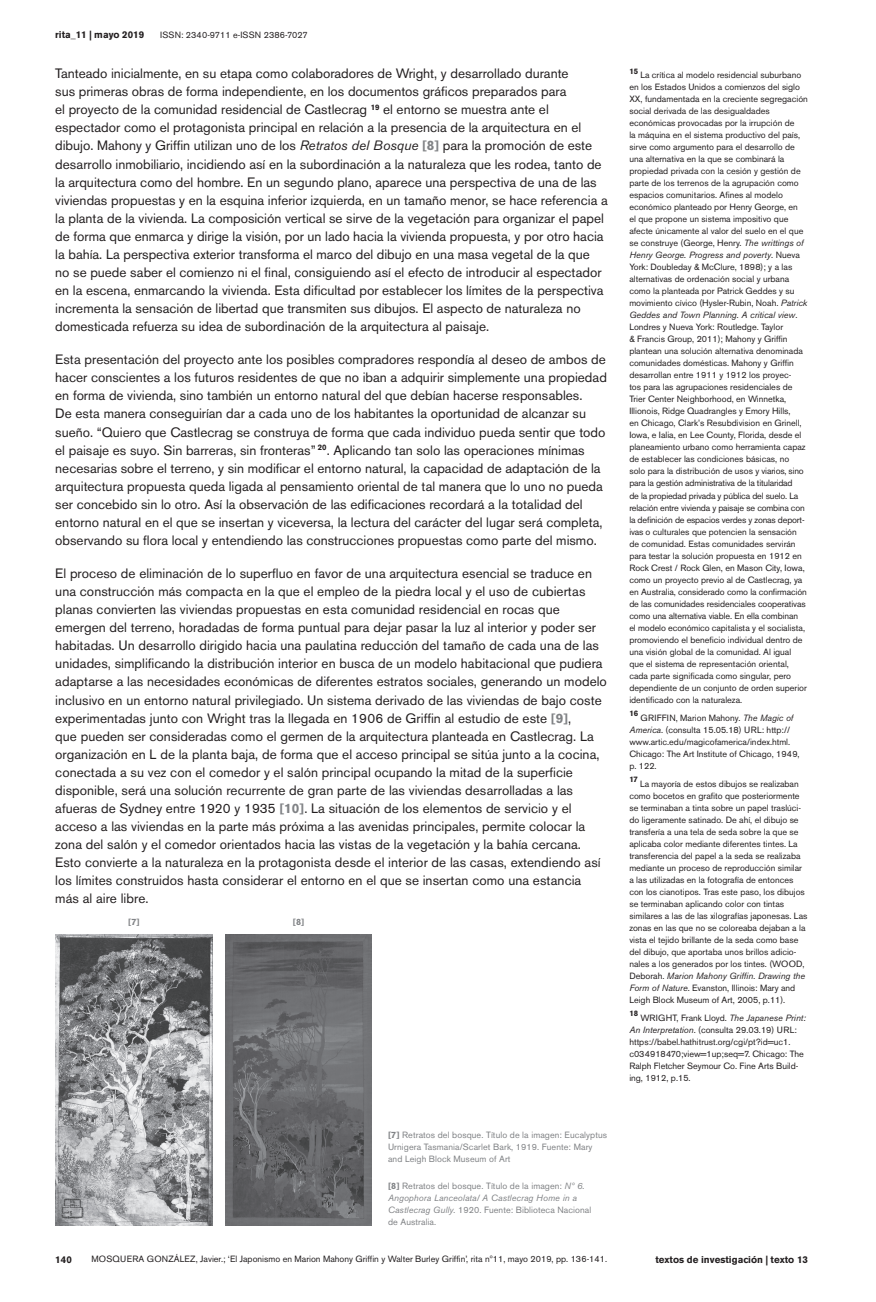
<style>
.page{position:relative;width:876px;height:1302px;background:#fff}
.page>*{position:absolute;margin:0;border:0;box-sizing:border-box;transform-origin:0 0}
.t1{font:13.5px/18px "Akzidenz Grotesk BE";color:#231f20}
.t2{font:700 9.75px "Akzidenz Grotesk BE";color:#231f20}
.t3{font:9px/12px "Akzidenz Grotesk BE";color:#231f20}
.t4{font:9px/12px "Akzidenz Grotesk BE";letter-spacing:.01em;color:#808285}
.t5{font:9px "Akzidenz Grotesk BE";letter-spacing:.02em;color:#231f20}
.t6{font:700 9px "Akzidenz Grotesk BE";color:#808285}
.t7{font:700 7.8px "Akzidenz Grotesk BE";color:#231f20}
.s1{font-style:italic}
.s2{font-weight:700;color:#808285}
.s3{font-weight:700}
</style>
<div class="page">
<img style="left:55px;top:934px;width:158px;height:291px">
<img style="left:225px;top:934px;width:147px;height:291px">
<p class="t2" style="left:55px;top:29px;width:90px">rita_11 | mayo 2019</p>
<p class="t5" style="left:160px;top:30px;width:149px">ISSN: 2340-9711 e-ISSN 2386-7027</p>
<p class="t1" style="left:55px;top:64px;width:554px">Tanteado inicialmente, en su etapa como colaboradores de Wright, y desarrollado durante<br>sus primeras obras de forma independiente, en los documentos gráficos preparados para<br>el proyecto de la comunidad residencial de Castlecrag <sup>19</sup> el entorno se muestra ante el espectador como el protagonista principal en relación a la presencia de la arquitectura en el dibujo. Mahony y Griffin utilizan uno de los <span class="s1">Retratos del Bosque</span> <span class="s2">[8]</span> para la promoción de este desarrollo inmobiliario, incidiendo así en la subordinación a la naturaleza que les rodea, tanto de la arquitectura como del hombre. En un segundo plano, aparece una perspectiva de una de las viviendas propuestas y en la esquina inferior izquierda, en un tamaño menor, se hace referencia a la planta de la vivienda. La composición vertical se sirve de la vegetación para organizar el papel de forma que enmarca y dirige la visión, por un lado hacia la vivienda propuesta, y por otro hacia la bahía. La perspectiva exterior transforma el marco del dibujo en una masa vegetal de la que<br>no se puede saber el comienzo ni el final, consiguiendo así el efecto de introducir al espectador en la escena, enmarcando la vivienda. Esta dificultad por establecer los límites de la perspectiva incrementa la sensación de libertad que transmiten sus dibujos. El aspecto de naturaleza no domesticada refuerza su idea de subordinación de la arquitectura al paisaje.</p>
<p class="t1" style="left:55px;top:350px;width:553px">Esta presentación del proyecto ante los posibles compradores respondía al deseo de ambos de hacer conscientes a los futuros residentes de que no iban a adquirir simplemente una propiedad en forma de vivienda, sino también un entorno natural del que debían hacerse responsables.<br>De esta manera conseguirían dar a cada uno de los habitantes la oportunidad de alcanzar su sueño. “Quiero que Castlecrag se construya de forma que cada individuo pueda sentir que todo el paisaje es suyo. Sin barreras, sin fronteras” <sup>20</sup>. Aplicando tan solo las operaciones mínimas necesarias sobre el terreno, y sin modificar el entorno natural, la capacidad de adaptación de la arquitectura propuesta queda ligada al pensamiento oriental de tal manera que lo uno no pueda ser concebido sin lo otro. Así la observación de las edificaciones recordará a la totalidad del entorno natural en el que se insertan y viceversa, la lectura del carácter del lugar será completa, observando su flora local y entendiendo las construcciones propuestas como parte del mismo.</p>
<p class="t1" style="left:55px;top:564px;width:553px">El proceso de eliminación de lo superfluo en favor de una arquitectura esencial se traduce en una construcción más compacta en la que el empleo de la piedra local y el uso de cubiertas planas convierten las viviendas propuestas en esta comunidad residencial en rocas que emergen del terreno, horadadas de forma puntual para dejar pasar la luz al interior y poder ser habitadas. Un desarrollo dirigido hacia una paulatina reducción del tamaño de cada una de las unidades, simplificando la distribución interior en busca de un modelo habitacional que pudiera adaptarse a las necesidades económicas de diferentes estratos sociales, generando un modelo inclusivo en un entorno natural privilegiado. Un sistema derivado de las viviendas de bajo coste experimentadas junto con Wright tras la llegada en 1906 de Griffin al estudio de este <span class="s2">[9]</span>,<br>que pueden ser consideradas como el germen de la arquitectura planteada en Castlecrag. La organización en L de la planta baja, de forma que el acceso principal se sitúa junto a la cocina, conectada a su vez con el comedor y el salón principal ocupando la mitad de la superficie disponible, será una solución recurrente de gran parte de las viviendas desarrolladas a las afueras de Sydney entre 1920 y 1935 <span class="s2">[10]</span>. La situación de los elementos de servicio y el acceso a las viviendas en la parte más próxima a las avenidas principales, permite colocar la zona del salón y el comedor orientados hacia las vistas de la vegetación y la bahía cercana.<br>Esto convierte a la naturaleza en la protagonista desde el interior de las casas, extendiendo así los límites construidos hasta considerar el entorno en el que se insertan como una estancia más al aire libre.</p>
<p class="t6" style="left:128px;top:916px;width:13px">[7]</p>
<p class="t6" style="left:293px;top:916px;width:13px">[8]</p>
<p class="t4" style="left:388px;top:1129px;width:221px"><span class="s3">[7]</span> Retratos del bosque. Título de la imagen: Eucalyptus<br>Urnigera Tasmania/Scarlet Bark, 1919. Fuente: Mary and Leigh Block Museum of Art</p>
<p class="t4" style="left:388px;top:1180px;width:205px"><span class="s3">[8]</span> Retratos del bosque. Título de la imagen: <span class="s1">Nº 6.<br>Angophora Lanceolata/ A Castlecrag Home in a Castlecrag Gully.</span> 1920. Fuente: Biblioteca Nacional de Australia.</p>
<p class="t2" style="left:55px;top:1253px;width:18px">140</p>
<p class="t3" style="left:91px;top:1252px;width:517px">MOSQUERA GONZÁLEZ, Javier.; ‘El Japonismo en Marion Mahony Griffin y Walter Burley Griffin’, rita nº11, mayo 2019, pp. 136-141.</p>
<p class="t7" style="left:629px;top:66px;width:10px">15</p>
<p class="t3" style="left:629px;top:69px;width:180px;text-indent:11px">La crítica al modelo residencial suburbano en los Estados Unidos a comienzos del siglo XX, fundamentada en la creciente segregación social derivada de las desigualdades económicas provocadas por la irrupción de<br>la máquina en el sistema productivo del país, sirve como argumento para el desarrollo de una alternativa en la que se combinará la propiedad privada con la cesión y gestión de parte de los terrenos de la agrupación como espacios comunitarios. Afines al modelo económico planteado por Henry George, en<br>el que propone un sistema impositivo que afecte únicamente al valor del suelo en el que se construye (George, Henry. <span class="s1">The writtings of Henry George. Progress and poverty</span>. Nueva York: Doubleday &amp; McClure, 1898); y a las alternativas de ordenación social y urbana como la planteada por Patrick Geddes y su movimiento cívico (Hysler-Rubin, Noah. <span class="s1">Patrick Geddes and Town Planning. A critical view</span>.<br>Londres y Nueva York: Routledge. Taylor<br>&amp; Francis Group, 2011); Mahony y Griffin plantean una solución alternativa denominada comunidades domésticas. Mahony y Griffin desarrollan entre 1911 y 1912 los proyec-<br>tos para las agrupaciones residenciales de Trier Center Neighborhood, en Winnetka, Illionois, Ridge Quadrangles y Emory Hills,<br>en Chicago, Clark’s Resubdivision en Grinell, Iowa, e Ialia, en Lee County, Florida, desde el planeamiento urbano como herramienta capaz de establecer las condiciones básicas, no<br>solo para la distribución de usos y viarios, sino para la gestión administrativa de la titularidad<br>de la propiedad privada y pública del suelo. La relación entre vivienda y paisaje se combina con la definición de espacios verdes y zonas deport&shy;ivas o culturales que potencien la sensación de comunidad. Estas comunidades servirán para testar la solución propuesta en 1912 en Rock Crest / Rock Glen, en Mason City, Iowa, como un proyecto previo al de Castlecrag, ya en Australia, considerado como la confirmación de las comunidades residenciales cooperativas como una alternativa viable. En ella combinan<br>el modelo económico capitalista y el socialista, promoviendo el beneficio individual dentro de una visión global de la comunidad. Al igual que el sistema de representación oriental, cada parte significada como singular, pero dependiente de un conjunto de orden superior identificado con la naturaleza.</p>
<p class="t7" style="left:629px;top:708px;width:10px">16</p>
<p class="t3" style="left:629px;top:711px;width:172px;text-indent:11px">GRIFFIN, Marion Mahony. <span class="s1">The Magic of America</span>. (consulta 15.05.18) URL: http:// www.artic.edu/magicofamerica/index.html.<br>Chicago: The Art Institute of Chicago, 1949, p. 122.</p>
<p class="t7" style="left:629px;top:774px;width:10px">17</p>
<p class="t3" style="left:629px;top:777px;width:180px;text-indent:11px">La mayoría de estos dibujos se realizaban como bocetos en grafito que posteriormente se terminaban a tinta sobre un papel traslúci&shy;do ligeramente satinado. De ahí, el dibujo se transfería a una tela de seda sobre la que se aplicaba color mediante diferentes tintes. La transferencia del papel a la seda se realizaba mediante un proceso de reproducción similar a las utilizadas en la fotografía de entonces con los cianotipos. Tras este paso, los dibujos se terminaban aplicando color con tintas similares a las de las xilografías japonesas. Las zonas en las que no se coloreaba dejaban a la vista el tejido brillante de la seda como base del dibujo, que aportaba unos brillos adicio&shy;nales a los generados por los tintes. (WOOD, Deborah. <span class="s1">Marion Mahony Griffin. Drawing the Form of Nature</span>. Evanston, Illinois: Mary and Leigh Block Museum of Art, 2005, p.11).</p>
<p class="t7" style="left:629px;top:1008px;width:10px">18</p>
<p class="t3" style="left:629px;top:1011px;width:178px;text-indent:11px">WRIGHT, Frank Lloyd. <span class="s1">The Japanese Print:<br>An Interpretation</span>. (consulta 29.03.19) URL: https://babel.hathitrust.org/cgi/pt?id=uc1. c034918470;view=1up;seq=7. Chicago: The Ralph Fletcher Seymour Co. Fine Arts Build&shy;ing, 1912, p.15.</p>
<p class="t2" style="left:655px;top:1253px;width:154px">textos de investigación | texto 13</p>
</div>
